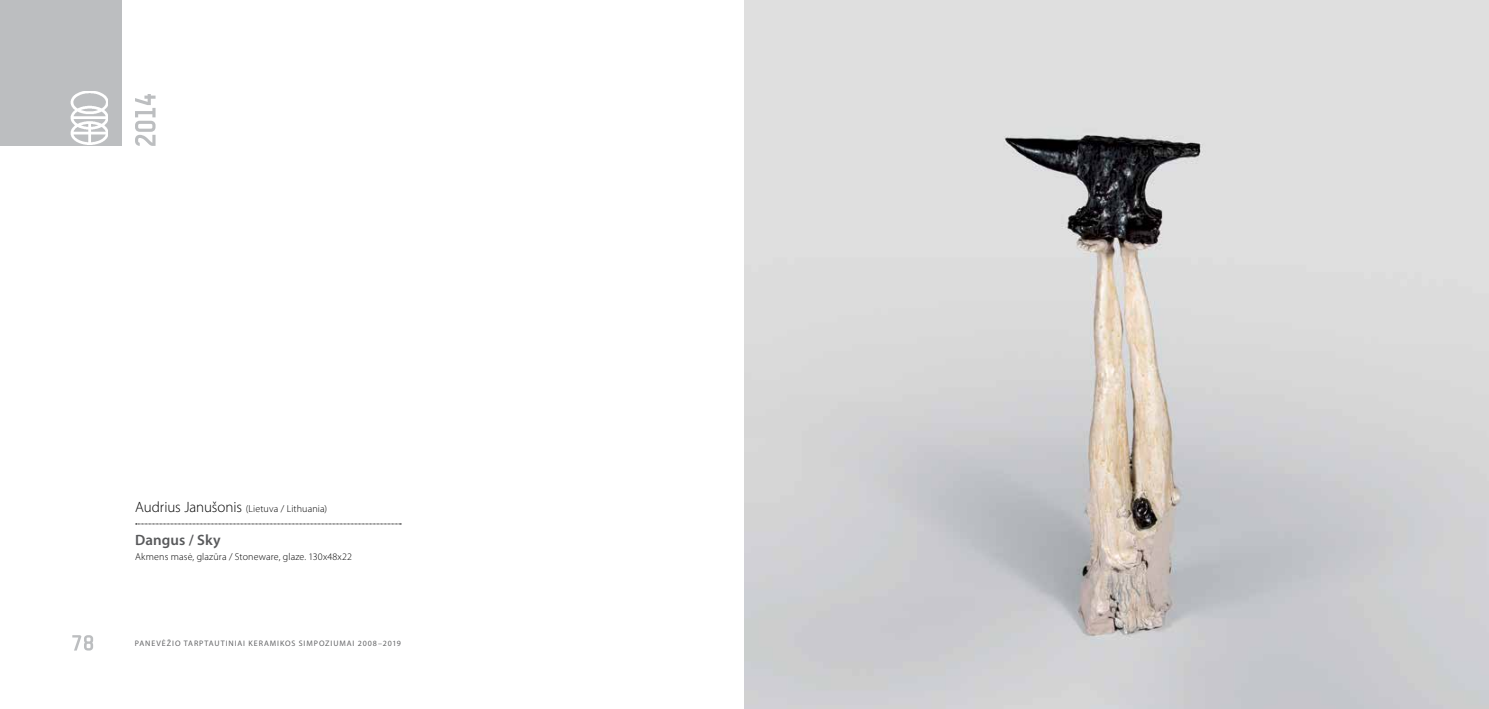
<style>
.page{position:relative;width:1489px;height:709px;background:#fff}
.page>*{position:absolute;margin:0;border:0;box-sizing:border-box;transform-origin:0 0}
.t1{font:600 15px "Myriad Pro";letter-spacing:.005em;color:#58595b}
.t2{font:300 10px "Myriad Pro";letter-spacing:.015em;color:#000}
.t3{font:8px "Myriad Pro";letter-spacing:.115em;color:#636466}
.s1{font-size:15px}
</style>
<div class="page">
<div style="left:0;top:0;width:122px;height:146px;background:#bcbec0"></div>
<img style="left:71px;top:91px;width:37px;height:53px">
<svg style="left:72px;top:635px;width:21px;height:15px"></svg>
<img style="left:744px;top:0;width:744px;height:709px">
<svg style="left:135px;top:94px;width:20px;height:52px"></svg>
<svg style="left:136px;top:523px;width:265px;height:1px"></svg>
<p class="t2" style="left:135px;top:502px;width:193px"><span class="s1">Audrius Janušonis</span> (Lietuva / Lithuania)</p>
<h1 class="t1" style="left:135px;top:530px;width:87px">Dangus / Sky</h1>
<p class="t2" style="left:135px;top:550px;width:218px">Akmens masė, glazūra / Stoneware, glaze. 130x48x22</p>
<p class="t3" style="left:135px;top:638px;width:268px">PANEVĖŽIO TARPTAUTINIAI KERAMIKOS SIMPOZIUMAI 2008–2019</p>
</div>
